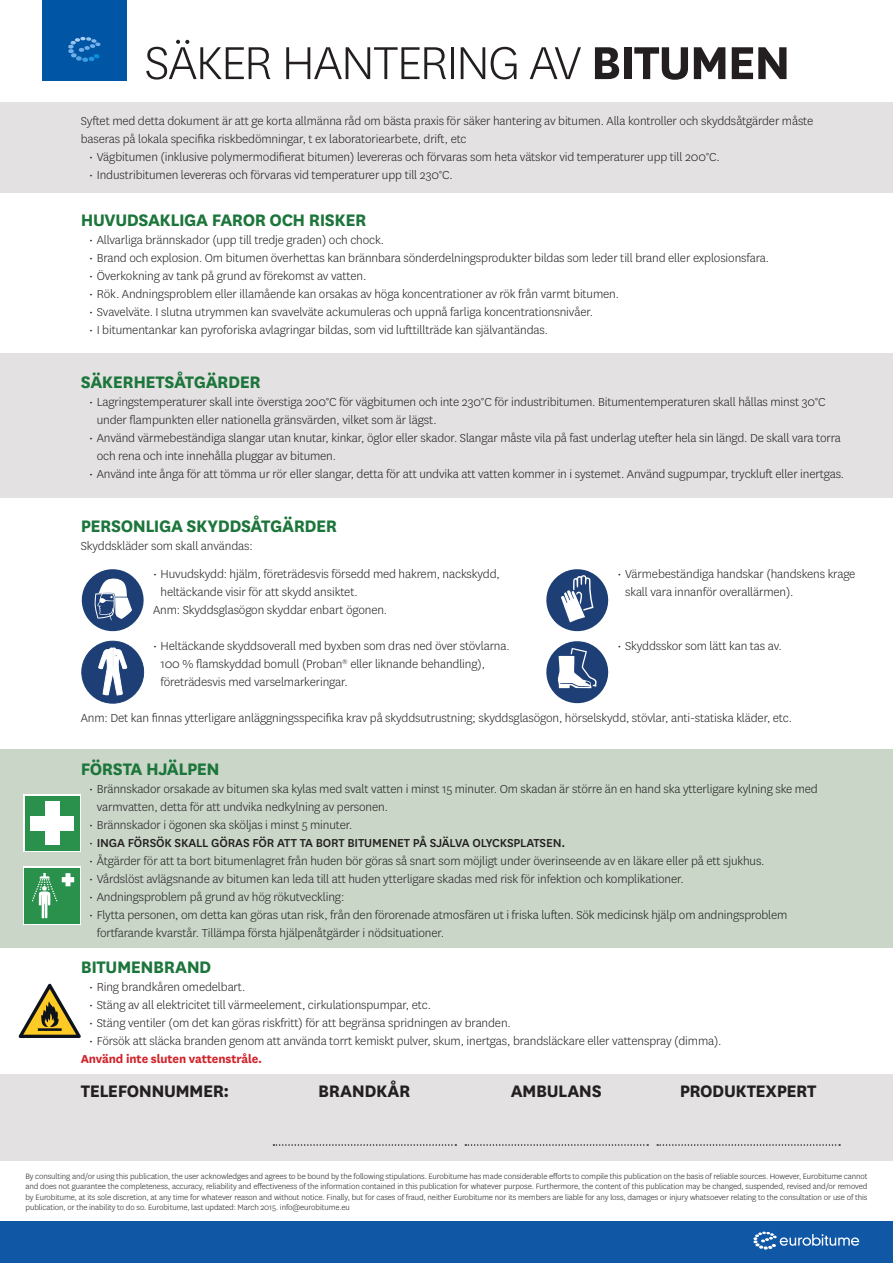
<style>
.page{position:relative;width:893px;height:1263px;background:#fff}
.page>*{position:absolute;margin:0;border:0;box-sizing:border-box;transform-origin:0 0}
.t1{font:300 54px "National";letter-spacing:-.03em;color:#231f20}
.t2{font:700 19.5px "National";letter-spacing:-.025em;color:#1c753b}
.t3{font:700 19.5px "National";letter-spacing:-.025em;color:#231f20}
.t4{font:300 13.5px/18px "National";letter-spacing:-.01em;color:#231f20}
.t5{font:500 13.5px "National";letter-spacing:-.01em;color:#231f20}
.t6{font:700 13.5px "National";letter-spacing:-.01em;color:#d1232a}
.t7{font:300 9px/10.5px "National";letter-spacing:-.01em;color:#231f20;text-align:justify}
.s1{font-weight:700}
.s2{font-weight:300}
</style>
<div class="page">
<div style="left:43px;top:0;width:84px;height:80px;background:#0155a5"></div>
<svg style="left:68px;top:37px;width:33px;height:25px"></svg>
<div style="left:0;top:750px;width:893px;height:198px;background:#c9d6c8"></div>
<div style="left:0;top:102px;width:893px;height:90px;background:#e3e1e1"></div>
<div style="left:0;top:354px;width:893px;height:144px;background:#e3e1e1"></div>
<div style="left:0;top:1222px;width:893px;height:41px;background:#1058a6"></div>
<svg style="left:753px;top:1231px;width:106px;height:18px"></svg>
<div style="left:0;top:1074px;width:893px;height:87px;background:#e3e1e1"></div>
<svg style="left:19px;top:984px;width:62px;height:54px"></svg>
<div style="left:23px;top:867px;width:58px;height:58px;background:#2a914c"></div>
<svg style="left:32px;top:873px;width:42px;height:46px"></svg>
<div style="left:23px;top:794px;width:58px;height:58px;background:linear-gradient(to right,#2a914c,#2a914c)"></div>
<div style="left:25px;top:796px;width:54px;height:54px;background:#2a914c"></div>
<div style="left:45px;top:801px;width:14px;height:44px;background:#fff"></div>
<div style="left:31px;top:816px;width:43px;height:14px;background:#fff"></div>
<svg style="left:273px;top:1144px;width:183px;height:2px"></svg>
<svg style="left:465px;top:1144px;width:183px;height:2px"></svg>
<svg style="left:657px;top:1144px;width:183px;height:2px"></svg>
<svg style="left:81px;top:569px;width:63px;height:63px"></svg>
<svg style="left:546px;top:569px;width:63px;height:63px"></svg>
<svg style="left:81px;top:641px;width:64px;height:63px"></svg>
<svg style="left:546px;top:641px;width:63px;height:63px"></svg>
<h1 class="t1" style="left:145px;top:29px;width:648px">SÄKER HANTERING AV <span class="s1">BITUMEN</span></h1>
<p class="t4" style="left:81px;top:112px;width:734px">Syftet med detta dokument är att ge korta allmänna råd om bästa praxis för säker hantering av bitumen. Alla kontroller och skyddsåtgärder måste baseras på lokala specifika riskbedömningar, t ex laboratoriearbete, drift, etc</p>
<p class="t4" style="left:89px;top:148px;width:632px">• Vägbitumen (inklusive polymermodifierat bitumen) levereras och förvaras som heta vätskor vid temperaturer upp till 200°C.</p>
<p class="t4" style="left:89px;top:166px;width:365px">• Industribitumen levereras och förvaras vid temperaturer upp till 230°C.</p>
<h2 class="t2" style="left:81px;top:207px;width:287px">HUVUDSAKLIGA FAROR OCH RISKER</h2>
<p class="t4" style="left:89px;top:231px;width:296px">• Allvarliga brännskador (upp till tredje graden) och chock.</p>
<p class="t4" style="left:89px;top:249px;width:681px">• Brand och explosion. Om bitumen överhettas kan brännbara sönderdelningsprodukter bildas som leder till brand eller explosionsfara.</p>
<p class="t4" style="left:89px;top:267px;width:279px">• Överkokning av tank på grund av förekomst av vatten.</p>
<p class="t4" style="left:89px;top:285px;width:531px">• Rök. Andningsproblem eller illamående kan orsakas av höga koncentrationer av rök från varmt bitumen.</p>
<p class="t4" style="left:89px;top:303px;width:505px">• Svavelväte. I slutna utrymmen kan svavelväte ackumuleras och uppnå farliga koncentrationsnivåer.</p>
<p class="t4" style="left:89px;top:321px;width:460px">• I bitumentankar kan pyroforiska avlagringar bildas, som vid lufttillträde kan självantändas.</p>
<h2 class="t2" style="left:81px;top:368px;width:182px">SÄKERHETSÅTGÄRDER</h2>
<p class="t4" style="left:97px;top:393px;width:730px;text-indent:-7px">• Lagringstemperaturer skall inte överstiga 200°C för vägbitumen och inte 230°C för industribitumen. Bitumentemperaturen skall hållas minst 30°C under flampunkten eller nationella gränsvärden, vilket som är lägst.</p>
<p class="t4" style="left:97px;top:429px;width:746px;text-indent:-7px">• Använd värmebeständiga slangar utan knutar, kinkar, öglor eller skador. Slangar måste vila på fast underlag utefter hela sin längd. De skall vara torra och rena och inte innehålla pluggar av bitumen.</p>
<p class="t4" style="left:89px;top:465px;width:756px">• Använd inte ånga för att tömma ur rör eller slangar, detta för att undvika att vatten kommer in i systemet. Använd sugpumpar, tryckluft eller inertgas.</p>
<h2 class="t2" style="left:81px;top:512px;width:258px">PERSONLIGA SKYDDSÅTGÄRDER</h2>
<p class="t4" style="left:81px;top:537px;width:173px">Skyddskläder som skall användas:</p>
<p class="t4" style="left:153px;top:565px;width:348px">• Huvudskydd: hjälm, företrädesvis försedd med hakrem, nackskydd,</p>
<p class="t4" style="left:161px;top:583px;width:199px">heltäckande visir för att skydd ansiktet.</p>
<p class="t4" style="left:153px;top:601px;width:236px">Anm: Skyddsglasögon skyddar enbart ögonen.</p>
<p class="t4" style="left:625px;top:565px;width:232px;text-indent:-7px">• Värmebeständiga handskar (handskens krage skall vara innanför overallärmen).</p>
<p class="t4" style="left:161px;top:637px;width:351px;text-indent:-7px">• Heltäckande skyddsoverall med byxben som dras ned över stövlarna.<br>100 % flamskyddad bomull (Proban<sup>®</sup> eller liknande behandling), företrädesvis med varselmarkeringar.</p>
<p class="t4" style="left:618px;top:637px;width:166px">• Skyddsskor som lätt kan tas av.</p>
<p class="t4" style="left:81px;top:709px;width:713px">Anm: Det kan finnas ytterligare anläggningsspecifika krav på skyddsutrustning; skyddsglasögon, hörselskydd, stövlar, anti-statiska kläder, etc.</p>
<h2 class="t2" style="left:81px;top:755px;width:140px">FÖRSTA HJÄLPEN</h2>
<p class="t4" style="left:97px;top:780px;width:723px;text-indent:-7px">• Brännskador orsakade av bitumen ska kylas med svalt vatten i minst 15 minuter. Om skadan är större än en hand ska ytterligare kylning ske med varmvatten, detta för att undvika nedkylning av personen.</p>
<p class="t4" style="left:89px;top:816px;width:265px">• Brännskador i ögonen ska sköljas i minst 5 minuter.</p>
<p class="t5" style="left:89px;top:834px;width:478px"><span class="s2">•</span> INGA FÖRSÖK SKALL GÖRAS FÖR ATT TA BORT BITUMENET PÅ SJÄLVA OLYCKSPLATSEN.</p>
<p class="t4" style="left:89px;top:852px;width:677px">• Åtgärder för att ta bort bitumenlagret från huden bör göras så snart som möjligt under överinseende av en läkare eller på ett sjukhus.</p>
<p class="t4" style="left:89px;top:870px;width:596px">• Vårdslöst avlägsnande av bitumen kan leda till att huden ytterligare skadas med risk för infektion och komplikationer.</p>
<p class="t4" style="left:89px;top:888px;width:257px">• Andningsproblem på grund av hög rökutveckling:</p>
<p class="t4" style="left:97px;top:906px;width:692px;text-indent:-7px">• Flytta personen, om detta kan göras utan risk, från den förorenade atmosfären ut i friska luften. Sök medicinsk hjälp om andningsproblem fortfarande kvarstår. Tillämpa första hjälpenåtgärder i nödsituationer.</p>
<h2 class="t2" style="left:81px;top:953px;width:132px">BITUMENBRAND</h2>
<p class="t4" style="left:89px;top:978px;width:158px">• Ring brandkåren omedelbart.</p>
<p class="t4" style="left:89px;top:996px;width:343px">• Stäng av all elektricitet till värmeelement, cirkulationspumpar, etc.</p>
<p class="t4" style="left:89px;top:1014px;width:423px">• Stäng ventiler (om det kan göras riskfritt) för att begränsa spridningen av branden.</p>
<p class="t4" style="left:89px;top:1032px;width:634px">• Försök att släcka branden genom att använda torrt kemiskt pulver, skum, inertgas, brandsläckare eller vattenspray (dimma).</p>
<p class="t6" style="left:81px;top:1049px;width:183px">Använd inte sluten vattenstråle.</p>
<h2 class="t3" style="left:81px;top:1078px;width:150px">TELEFONNUMMER:</h2>
<h2 class="t3" style="left:318px;top:1078px;width:94px">BRANDKÅR</h2>
<h2 class="t3" style="left:511px;top:1078px;width:92px">AMBULANS</h2>
<h2 class="t3" style="left:680px;top:1078px;width:138px">PRODUKTEXPERT</h2>
<p class="t7" style="left:26px;top:1170px;width:843px">By consulting and/or using this publication, the user acknowledges and agrees to be bound by the following stipulations. Eurobitume has made considerable efforts to compile this publication on the basis of reliable sources. However, Eurobitume cannot and does not guarantee the completeness, accuracy, reliability and effectiveness of the information contained in this publication for whatever purpose. Furthermore, the content of this publication may be changed, suspended, revised and/or removed by Eurobitume, at its sole discretion, at any time for whatever reason and without notice. Finally, but for cases of fraud, neither Eurobitume nor its members are liable for any loss, damages or injury whatsoever relating to the consultation or use of this publication, or the inability to do so. Eurobitume, last updated: March 2015. info@eurobitume.eu</p>
</div>
